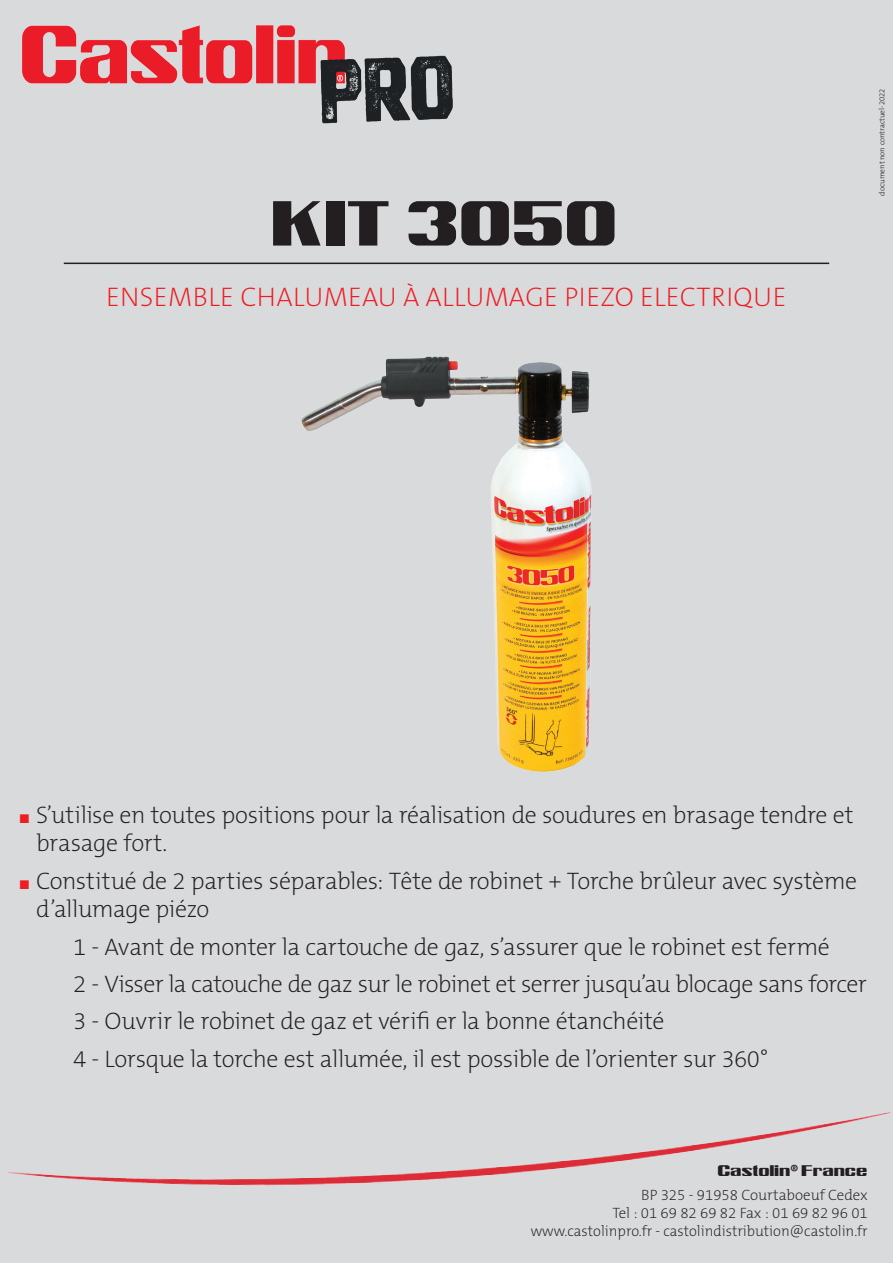
<style>
.page{position:relative;width:893px;height:1263px;background:#d9dadc}
.page>*{position:absolute;margin:0;border:0;box-sizing:border-box;transform-origin:0 0}
.t1{font:61.5px "Castolin";color:#231f20}
.t2{font:200 27px "The Mix B W2";letter-spacing:.015em;color:#ee1d23}
.t3{font:200 24px/37.3px "The Mix B W2";letter-spacing:-.02em;color:#231f20}
.t4{font:200 15px/18px "The Mix B W2";color:#231f20;text-align:right}
.t5{font:15px "Castolin";color:#231f20}
.t6{font:200 7.5px "The Mix B W2";color:#000}
.s1{font-family:"The Mix B W6";font-weight:600}
</style>
<div class="page">
<div style="left:0;top:1098px;width:893px;height:103px;background:#d9dadc"></div>
<img style="left:23px;top:26px;width:432px;height:115px">
<hr style="left:64px;top:263px;width:765px;height:1px;background:#231f20">
<img style="left:301px;top:356px;width:291px;height:416px">
<svg style="left:20px;top:814px;width:9px;height:8px"></svg>
<svg style="left:20px;top:880px;width:9px;height:9px"></svg>
<h1 class="t1" style="left:273px;top:201px;width:348px">KIT 3050</h1>
<p class="t2" style="left:106px;top:279px;width:682px">ENSEMBLE CHALUMEAU À ALLUMAGE PIEZO ELECTRIQUE</p>
<p class="t6" style="left:877px;top:196px;width:108px;rotate:-90deg">document non contractuel-2022</p>
<p class="t3" style="left:36px;top:800px;width:819px;line-height:28.8px">S’utilise en toutes positions pour la réalisation de soudures en brasage tendre et brasage fort.</p>
<p class="t3" style="left:36px;top:866px;width:822px;line-height:28.8px">Constitué de 2 parties séparables: Tête de robinet + Torche brûleur avec système d’allumage piézo</p>
<p class="t3" style="left:73px;top:928px;width:795px">1 - Avant de monter la cartouche de gaz, s’assurer que le robinet est fermé<br>2 - Visser la catouche de gaz sur le robinet et serrer jusqu’au blocage sans forcer 3 - Ouvrir le robinet de gaz et vérifi er la bonne étanchéité<br>4 - Lorsque la torche est allumée, il est possible de l’orienter sur 360°</p>
<p class="t5" style="left:718px;top:1165px;width:151px">Castolin<span class="s1">®</span> France</p>
<p class="t4" style="left:531px;top:1186px;width:339px">BP 325 - 91958 Courtaboeuf Cedex<br>Tel : 01 69 82 69 82 Fax : 01 69 82 96 01 www.castolinpro.fr - castolindistribution@castolin.fr</p>
</div>
